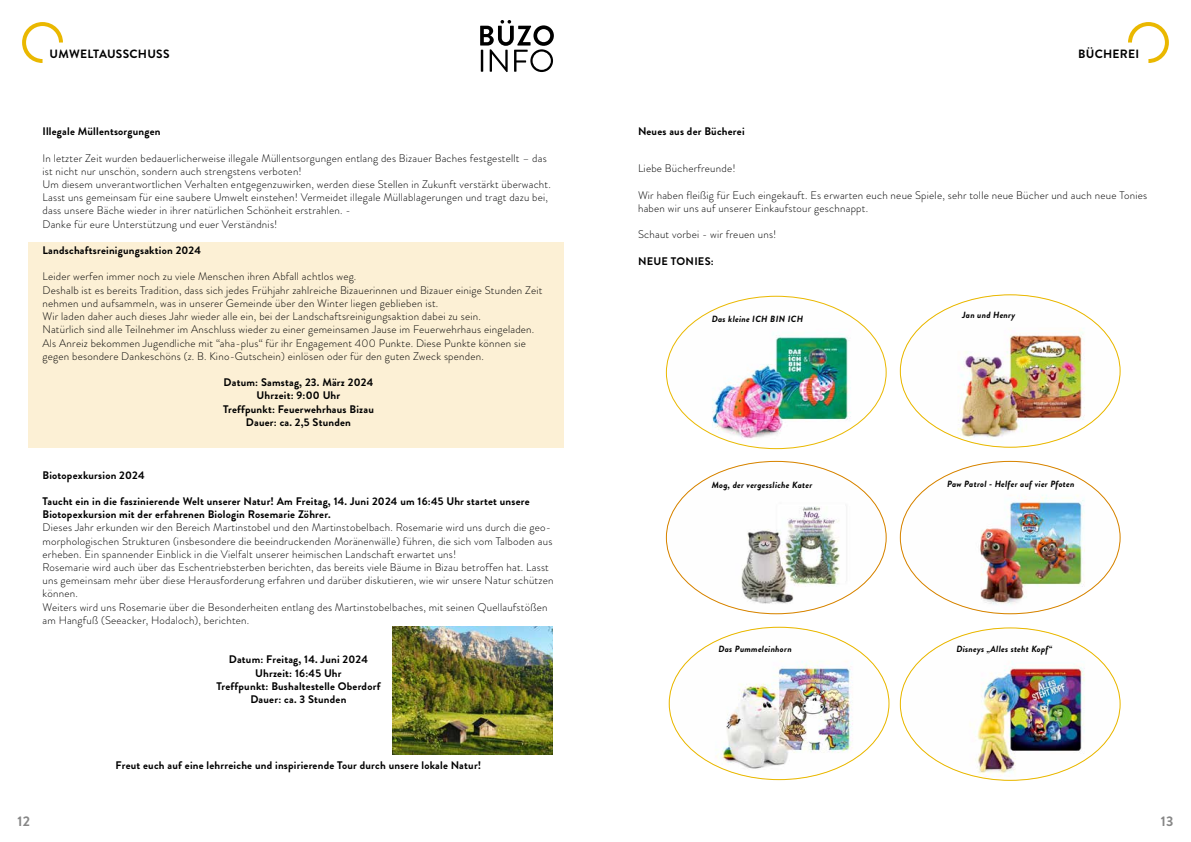
<style>
.page{position:relative;width:1191px;height:842px;background:#fff}
.page>*{position:absolute;margin:0;border:0;box-sizing:border-box;transform-origin:0 0}
.t1{font:700 14px "Brandon Grotesque";color:#878787}
.t2{font:700 12px "Brandon Grotesque";letter-spacing:.02em;color:#000}
.t3{font:300 11px/13.2px "Brandon Grotesque";letter-spacing:.02em;color:#000}
.t4{font:700 11px/13.2px "Brandon Grotesque";letter-spacing:.02em;color:#000;text-align:center}
.t5{font:italic 700 9px "Brandon Grotesque";letter-spacing:.03em;color:#000}
</style>
<div class="page">
<svg style="left:480px;top:20px;width:74px;height:52px"></svg>
<div style="left:28px;top:242px;width:536px;height:206px;background:#fcf0d5"></div>
<svg style="left:22px;top:22px;width:41px;height:41px"></svg>
<svg style="left:1128px;top:22px;width:40px;height:41px"></svg>
<img style="left:666px;top:296px;width:220px;height:153px">
<img style="left:901px;top:295px;width:219px;height:152px">
<img style="left:666px;top:461px;width:220px;height:153px">
<img style="left:901px;top:461px;width:219px;height:153px">
<img style="left:670px;top:627px;width:219px;height:153px">
<img style="left:901px;top:628px;width:219px;height:152px">
<img style="left:392px;top:627px;width:161px;height:128px">
<p class="t2" style="left:50px;top:45px;width:121px">UMWELTAUSSCHUSS</p>
<p class="t4" style="left:43px;top:125px;width:120px">Illegale Müllentsorgungen</p>
<p class="t3" style="left:43px;top:151px;width:510px">In letzter Zeit wurden bedauerlicherweise illegale Müllentsorgungen entlang des Bizauer Baches festgestellt – das ist nicht nur unschön, sondern auch strengstens verboten!<br>Um diesem unverantwortlichen Verhalten entgegenzuwirken, werden diese Stellen in Zukunft verstärkt überwacht.<br>Lasst uns gemeinsam für eine saubere Umwelt einstehen! Vermeidet illegale Müllablagerungen und tragt dazu bei, dass unsere Bäche wieder in ihrer natürlichen Schönheit erstrahlen. -<br>Danke für eure Unterstützung und euer Verständnis!</p>
<p class="t4" style="left:43px;top:244px;width:160px">Landschaftsreinigungsaktion 2024</p>
<p class="t3" style="left:43px;top:270px;width:501px">Leider werfen immer noch zu viele Menschen ihren Abfall achtlos weg.<br>Deshalb ist es bereits Tradition, dass sich jedes Frühjahr zahlreiche Bizauerinnen und Bizauer einige Stunden Zeit nehmen und aufsammeln, was in unserer Gemeinde über den Winter liegen geblieben ist.<br>Wir laden daher auch dieses Jahr wieder alle ein, bei der Landschaftsreinigungsaktion dabei zu sein.<br>Natürlich sind alle Teilnehmer im Anschluss wieder zu einer gemeinsamen Jause im Feuerwehrhaus eingeladen.<br>Als Anreiz bekommen Jugendliche mit “aha-plus“ für ihr Engagement 400 Punkte. Diese Punkte können sie gegen besondere Dankeschöns (z. B. Kino-Gutschein) einlösen oder für den guten Zweck spenden.</p>
<p class="t4" style="left:223px;top:376px;width:152px">Datum: Samstag, 23. März 2024<br>Uhrzeit: 9:00 Uhr<br>Treffpunkt: Feuerwehrhaus Bizau<br>Dauer: ca. 2,5 Stunden</p>
<p class="t4" style="left:43px;top:468px;width:104px">Biotopexkursion 2024</p>
<p class="t4" style="left:43px;top:495px;width:489px;text-align:left">Taucht ein in die faszinierende Welt unserer Natur! Am Freitag, 14. Juni 2024 um 16:45 Uhr startet unsere<br>Biotopexkursion mit der erfahrenen Biologin Rosemarie Zöhrer.</p>
<p class="t3" style="left:43px;top:521px;width:512px">Dieses Jahr erkunden wir den Bereich Martinstobel und den Martinstobelbach. Rosemarie wird uns durch die geo&shy;morphologischen Strukturen (insbesondere die beeindruckenden Moränenwälle) führen, die sich vom Talboden aus erheben. Ein spannender Einblick in die Vielfalt unserer heimischen Landschaft erwartet uns!<br>Rosemarie wird auch über das Eschentriebsterben berichten, das bereits viele Bäume in Bizau betroffen hat. Lasst uns gemeinsam mehr über diese Herausforderung erfahren und darüber diskutieren, wie wir unsere Natur schützen können.<br>Weiters wird uns Rosemarie über die Besonderheiten entlang des Martinstobelbaches, mit seinen Quellaufstößen am Hangfuß (Seeacker, Hodaloch), berichten.</p>
<p class="t4" style="left:216px;top:653px;width:165px">Datum: Freitag, 14. Juni 2024<br>Uhrzeit: 16:45 Uhr<br>Treffpunkt: Bushaltestelle Oberdorf<br>Dauer: ca. 3 Stunden</p>
<p class="t4" style="left:116px;top:759px;width:367px">Freut euch auf eine lehrreiche und inspirierende Tour durch unsere lokale Natur!</p>
<p class="t2" style="left:1078px;top:45px;width:63px">BÜCHEREI</p>
<p class="t4" style="left:638px;top:125px;width:108px">Neues aus der Bücherei</p>
<p class="t3" style="left:638px;top:162px;width:99px">Liebe Bücherfreunde!</p>
<p class="t3" style="left:638px;top:189px;width:510px">Wir haben fleißig für Euch eingekauft. Es erwarten euch neue Spiele, sehr tolle neue Bücher und auch neue Tonies haben wir uns auf unserer Einkaufstour geschnappt.</p>
<p class="t3" style="left:638px;top:228px;width:140px">Schaut vorbei - wir freuen uns!</p>
<p class="t4" style="left:638px;top:255px;width:77px">NEUE TONIES:</p>
<p class="t5" style="left:711px;top:312px;width:93px">Das kleine ICH BIN ICH</p>
<p class="t5" style="left:962px;top:309px;width:55px">Jan und Henry</p>
<p class="t5" style="left:711px;top:479px;width:102px">Mog, der vergessliche Kater</p>
<p class="t5" style="left:947px;top:477px;width:129px">Paw Patrol - Helfer auf vier Pfoten</p>
<p class="t5" style="left:718px;top:642px;width:75px">Das Pummeleinhorn</p>
<p class="t5" style="left:956px;top:642px;width:97px">Disneys „Alles steht Kopf“</p>
<p class="t1" style="left:18px;top:812px;width:14px">12</p>
<p class="t1" style="left:1160px;top:812px;width:14px">13</p>
</div>
